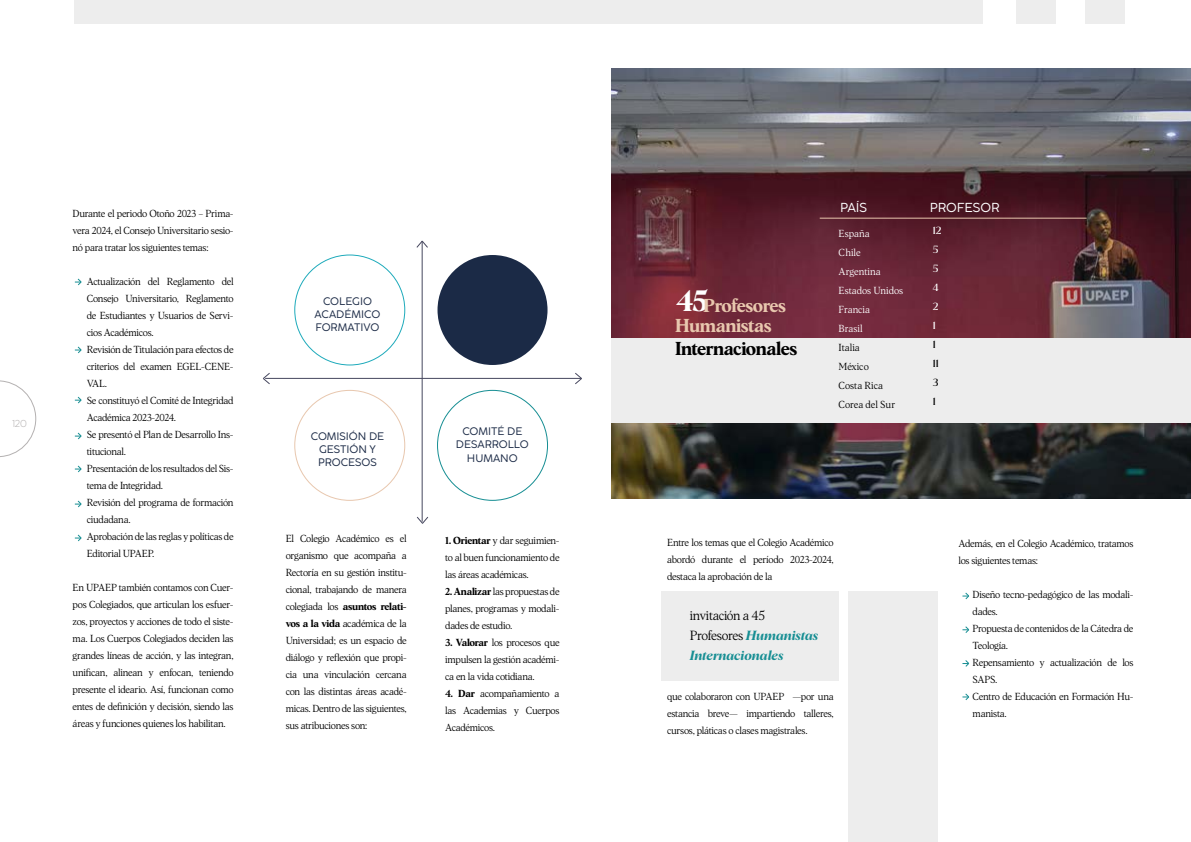
<style>
.page{position:relative;width:1191px;height:842px;background:#fff}
.page>*{position:absolute;margin:0;border:0;box-sizing:border-box;transform-origin:0 0}
.t1{font:700 29.3px "Albra";color:#fff}
.t2{font:18.3px/20.6px "Albra Text Semi";letter-spacing:-.025em;color:#e8c7ae}
.t3{font:18.3px "Albra Text Semi";letter-spacing:-.03em;color:#000}
.t4{font:300 13px/20px "Albra Text";letter-spacing:-.025em;color:#000}
.t5{font:italic 13px "Albra Semi";color:#168e93}
.t6{font:13px "Coco Sharp";color:#fff}
.t7{font:10.9px/13px "Coco Sharp";color:#1b2a46;text-align:center}
.t8{font:300 10px/17px "Albra Text";letter-spacing:-.025em;color:#000;text-align:justify}
.t9{font:300 10px/19px "Albra Text";color:#fff}
.t10{font:300 10px/19px "Albra Text";letter-spacing:-.005em;color:#000}
.t11{font:10px "Albra Text Semi";letter-spacing:-.035em;color:#000}
.t12{font:500 10px/19px "Jazmin";color:#fff}
.t13{font:500 10px/19px "Jazmin";color:#000}
.t14{font:10px "Coco Sharp";color:#b4b1b1}
.s1{font-family:"Albra Text";font-weight:300}
.s2{font-family:"Albra Text Semi";font-weight:400}
.s3{font-family:"Albra Semi";font-weight:400;font-style:italic;color:#168e93}
</style>
<div class="page">
<svg style="left:0;top:381px;width:36px;height:76px"></svg>
<div style="left:74px;top:0;width:908px;height:24px;background:#ededed"></div>
<hr style="left:422px;top:241px;width:1px;height:281px;background:#46475e">
<hr style="left:265px;top:378px;width:316px;height:1px;background:#46475e">
<div style="left:437px;top:255px;width:110px;height:110px;background:#1b2a46;border-radius:50%"></div>
<svg style="left:416px;top:241px;width:12px;height:7px"></svg>
<svg style="left:263px;top:373px;width:7px;height:11px"></svg>
<svg style="left:575px;top:373px;width:7px;height:11px"></svg>
<svg style="left:417px;top:517px;width:11px;height:7px"></svg>
<svg style="left:75px;top:278px;width:7px;height:8px"></svg>
<svg style="left:75px;top:346px;width:7px;height:8px"></svg>
<svg style="left:75px;top:396px;width:7px;height:8px"></svg>
<svg style="left:75px;top:432px;width:7px;height:8px"></svg>
<svg style="left:75px;top:465px;width:7px;height:8px"></svg>
<svg style="left:75px;top:500px;width:7px;height:8px"></svg>
<svg style="left:75px;top:534px;width:7px;height:8px"></svg>
<img style="left:611px;top:68px;width:580px;height:431px">
<div style="left:611px;top:339px;width:580px;height:84px;background:#ededed"></div>
<div style="left:848px;top:591px;width:89px;height:251px;background:#ededed"></div>
<div style="left:660px;top:591px;width:178px;height:89px;background:#ededed"></div>
<div style="left:1016px;top:0;width:40px;height:24px;background:#ededed"></div>
<div style="left:1084px;top:0;width:40px;height:24px;background:#ededed"></div>
<hr style="left:819px;top:218px;width:267px;height:1px;background:#e8c7ae">
<svg style="left:962px;top:592px;width:7px;height:8px"></svg>
<svg style="left:962px;top:626px;width:7px;height:7px"></svg>
<svg style="left:962px;top:660px;width:7px;height:7px"></svg>
<svg style="left:962px;top:693px;width:7px;height:7px"></svg>
<p class="t14" style="left:12px;top:417px;width:16px">120</p>
<p class="t8" style="left:73px;top:204px;width:162px">Durante el periodo Otoño 2023 – Prima&shy;vera 2024, el Consejo Universitario sesio&shy;nó para tratar los siguientes temas:</p>
<p class="t8" style="left:87px;top:272px;width:148px;text-align:left">Actualización del Reglamento del<br>Consejo Universitario, Reglamento de Estudiantes y Usuarios de Servi&shy;cios Académicos.<br>Revisión de Titulación para efectos de criterios del examen EGEL-CENE-<br>VAL.<br>Se constituyó el Comité de Integridad<br>Académica 2023-2024.<br>Se presentó el Plan de Desarrollo Ins&shy;titucional.<br>Presentación de los resultados del Sis&shy;tema de Integridad.<br>Revisión del programa de formación ciudadana.<br>Aprobación de las reglas y políticas de<br>Editorial UPAEP.</p>
<p class="t8" style="left:73px;top:578px;width:162px">En UPAEP también contamos con Cuer&shy;pos Colegiados, que articulan los esfuer&shy;zos, proyectos y acciones de todo el siste&shy;ma. Los Cuerpos Colegiados deciden las grandes líneas de acción, y las integran, unifican, alinean y enfocan, teniendo presente el ideario. Así, funcionan como entes de definición y decisión, siendo las áreas y funciones quienes los habilitan.</p>
<p class="t7" style="left:314px;top:294px;width:67px">COLEGIO<br>ACADÉMICO<br>FORMATIVO</p>
<p class="t7" style="left:311px;top:430px;width:75px">COMISIÓN DE<br>GESTIÓN Y<br>PROCESOS</p>
<p class="t7" style="left:456px;top:425px;width:74px">COMITÉ DE<br>DESARROLLO<br>HUMANO</p>
<p class="t8" style="left:286px;top:529px;width:122px">El Colegio Académico es el organismo que acompaña a Rectoría en su gestión institu&shy;cional, trabajando de manera</p>
<p class="t11" style="left:286px;top:599px;width:122px"><span class="s1">colegiada los</span> asuntos relati-</p>
<p class="t8" style="left:286px;top:614px;width:122px"><span class="s2">vos a la vida</span> académica de la Universidad; es un espacio de diálogo y reflexión que propi&shy;cia una vinculación cercana con las distintas áreas acadé&shy;micas. Dentro de las siguientes, sus atribuciones son:</p>
<p class="t8" style="left:445px;top:531px;width:116px"><span class="s2">1. Orientar</span> y dar seguimien&shy;to al buen funcionamiento de las áreas académicas.</p>
<p class="t8" style="left:445px;top:582px;width:116px"><span class="s2">2. Analizar</span> las propuestas de planes, programas y modali&shy;dades de estudio.</p>
<p class="t8" style="left:445px;top:633px;width:116px"><span class="s2">3. Valorar</span> los procesos que impulsen la gestión académi&shy;ca en la vida cotidiana.</p>
<p class="t8" style="left:445px;top:684px;width:116px"><span class="s2">4. Dar</span> acompañamiento a las Academias y Cuerpos Académicos.</p>
<h1 class="t1" style="left:676px;top:279px;width:34px">45</h1>
<h2 class="t2" style="left:675px;top:294px;width:113px;text-indent:28px">Profesores<br>Humanistas</h2>
<h2 class="t3" style="left:675px;top:335px;width:124px">Internacionales</h2>
<h3 class="t6" style="left:840px;top:200px;width:28px">PAÍS</h3>
<h3 class="t6" style="left:929px;top:200px;width:71px">PROFESOR</h3>
<p class="t9" style="left:838px;top:223px;width:66px">España<br>Chile<br>Argentina<br>Estados Unidos<br>Francia<br>Brasil</p>
<p class="t10" style="left:838px;top:337px;width:58px">Italia<br>México<br>Costa Rica<br>Corea del Sur</p>
<p class="t12" style="left:933px;top:221px;width:10px">12<br>5<br>5<br>4<br>2<br>1</p>
<p class="t13" style="left:933px;top:335px;width:8px">1<br>11<br>3<br>1</p>
<p class="t8" style="left:667px;top:533px;width:168px">Entre los temas que el Colegio Académico abordó durante el período 2023-2024, destaca la aprobación de la</p>
<h3 class="t4" style="left:690px;top:604px;width:130px">invitación a 45<br>Profesores <span class="s3">Humanistas</span></h3>
<h3 class="t5" style="left:690px;top:646px;width:95px">Internacionales</h3>
<p class="t8" style="left:667px;top:687px;width:168px">que colaboraron con UPAEP —por una estancia breve— impartiendo talleres, cursos, pláticas o clases magistrales.</p>
<p class="t8" style="left:958px;top:534px;width:177px">Además, en el Colegio Académico, tratamos los siguientes temas:</p>
<p class="t8" style="left:972px;top:585px;width:162px;text-align:left">Diseño tecno-pedagógico de las modali&shy;dades.<br>Propuesta de contenidos de la Cátedra de<br>Teología.<br>Repensamiento y actualización de los<br>SAPS.<br>Centro de Educación en Formación Hu&shy;manista.</p>
</div>
